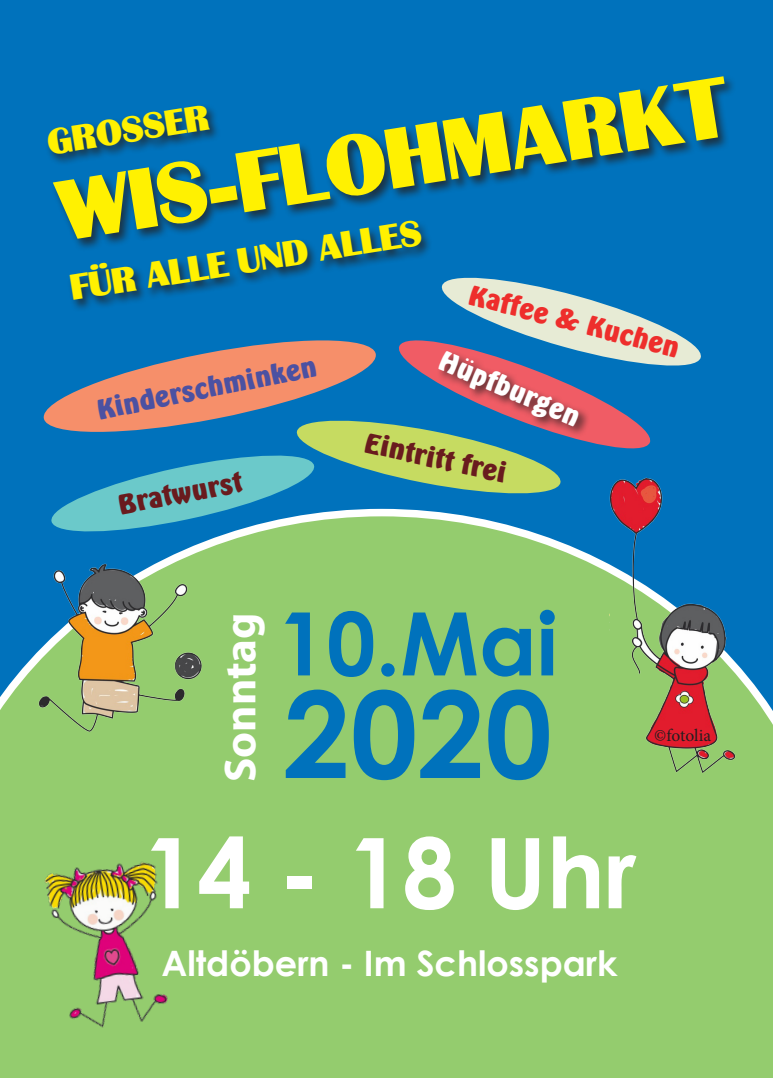
<style>
.page{position:relative;width:773px;height:1078px;background:#fff}
.page>*{position:absolute;margin:0;border:0;box-sizing:border-box;transform-origin:0 0}
.t1{font:700 120px "Century Gothic";color:#0072bc}
.t2{font:700 97.5px "Century Gothic";color:#fff}
.t3{font:700 87.5px "Century Gothic";color:#0072bc}
.t4{font:82.5px "Bastion";color:#fff101}
.t5{font:700 45px "Myriad Pro";color:#fff}
.t6{font:700 35px "Century Gothic";color:#fff}
.t7{font:35px "Bastion";color:#fff101}
.t8{font:27.5px "Emmett";color:#691b1e}
.t9{font:27.5px "Emmett";color:#4b51a2}
.t10{font:27.5px "Emmett";color:#ee2e2c}
.t11{font:27.5px "Emmett";color:#fff}
.t12{font:17.5px "Minion Pro";letter-spacing:-.005em;color:#231f20}
</style>
<div class="page">
<div style="left:0;top:0;width:772px;height:723px;background:#0072bc"></div>
<div style="left:0;top:535px;width:772px;height:542px;background:#94cc6e"></div>
<img style="left:609px;top:535px;width:142px;height:267px">
<img style="left:26px;top:535px;width:187px;height:303px">
<div style="left:45px;top:74px;width:691px;height:238px;background:#231f20;opacity:.75"></div>
<svg style="left:48px;top:272px;width:656px;height:263px"></svg>
<img style="left:28px;top:799px;width:167px;height:249px">
<p class="t4" style="left:51px;top:163px;width:678px;rotate:-9deg">WIS-FLOHMARKT</p>
<p class="t7" style="left:44px;top:122px;width:164px;rotate:-9deg">GROSSER</p>
<p class="t7" style="left:67px;top:267px;width:356px;rotate:-9deg">FÜR ALLE UND ALLES</p>
<p class="t10" style="left:473px;top:278px;width:218px;rotate:15deg">Kaffee &amp; Kuchen</p>
<p class="t11" style="left:446px;top:344px;width:152px;rotate:23deg">Hüpfburgen</p>
<p class="t9" style="left:94px;top:394px;width:225px;rotate:-11deg">Kinderschminken</p>
<p class="t8" style="left:115px;top:489px;width:127px;rotate:-11deg">Bratwurst</p>
<p class="t8" style="left:368px;top:427px;width:146px;rotate:12deg">Eintritt frei</p>
<p class="t5" style="left:211px;top:782px;width:171px;rotate:-90deg">Sonntag</p>
<p class="t3" style="left:277px;top:577px;width:282px">10.Mai</p>
<p class="t1" style="left:283px;top:643px;width:270px">2020</p>
<p class="t12" style="left:654px;top:724px;width:58px">©fotolia</p>
<p class="t2" style="left:143px;top:798px;width:495px">14 - 18 Uhr</p>
<p class="t6" style="left:161px;top:936px;width:457px">Altdöbern - Im Schlosspark</p>
</div>
